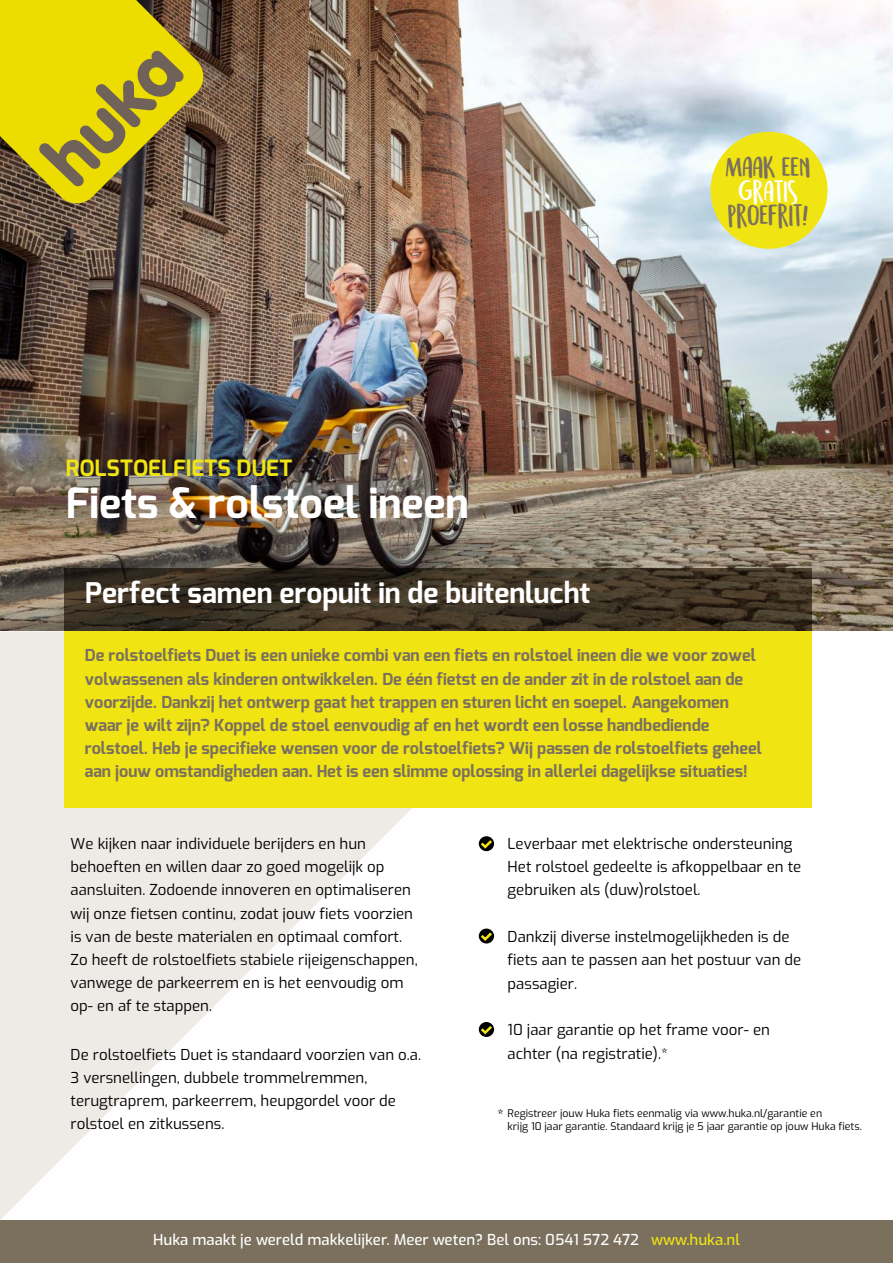
<style>
.page{position:relative;width:893px;height:1263px;background:#fff}
.page>*{position:absolute;margin:0;border:0;box-sizing:border-box;transform-origin:0 0}
.t1{font:700 42px "Exo";color:#fff}
.t2{font:700 28.5px "Exo";color:#fff}
.t3{font:23.7px "Semringah";color:#7b705d}
.t4{font:23.7px "Semringah";color:#fff}
.t5{font:700 22.5px "Exo";color:#f0e413}
.t6{font:700 16.5px/23.1px "Exo";color:#7b705d}
.t7{font:15px/23.1px "Exo";color:#000}
.t8{font:500 15px "Exo";color:#fff}
.t9{font:10.5px/12.6px "Exo";color:#000}
.s1{font-size:15px}
.s2{font-style:inherit}
.s3{color:#f0e413}
</style>
<div class="page">
<img style="left:0;top:0;width:893px;height:631px">
<svg style="left:0;top:631px;width:491px;height:589px"></svg>
<svg style="left:0;top:0;width:203px;height:203px;background:#baa91d"></svg>
<div style="left:0;top:1220px;width:893px;height:43px;background:#7b705d"></div>
<svg style="left:64px;top:568px;width:748px;height:63px;background:#3b3123"></svg>
<div style="left:64px;top:631px;width:748px;height:177px;background:#f0e413"></div>
<svg style="left:478px;top:837px;width:17px;height:13px"></svg>
<svg style="left:479px;top:928px;width:15px;height:15px"></svg>
<svg style="left:478px;top:930px;width:17px;height:13px"></svg>
<svg style="left:478px;top:1023px;width:17px;height:13px"></svg>
<div style="left:711px;top:132px;width:116px;height:117px;background:#f0e413;border-radius:50%"></div>
<h3 class="t5" style="left:66px;top:453px;width:228px">ROLSTOELFIETS DUET</h3>
<h1 class="t1" style="left:66px;top:476px;width:404px">Fiets &amp; rolstoel ineen</h1>
<h2 class="t2" style="left:85px;top:575px;width:507px">Perfect samen eropuit in de buitenlucht</h2>
<h3 class="t3" style="left:725px;top:155px;width:86px">MAAK EEN</h3>
<h3 class="t4" style="left:738px;top:179px;width:61px">GRATIS</h3>
<h3 class="t3" style="left:727px;top:204px;width:82px">PROEFRIT!</h3>
<p class="t6" style="left:85px;top:644px;width:678px">De rolstoelfiets Duet is een unieke combi van een fiets en rolstoel ineen die we voor zowel volwassenen als kinderen ontwikkelen. De één fietst en de ander zit in de rolstoel aan de voorzijde. Dankzij het ontwerp gaat het trappen en sturen licht en soepel. Aangekomen waar je wilt zijn? Koppel de stoel eenvoudig af en het wordt een losse handbediende rolstoel. Heb je specifieke wensen voor de rolstoelfiets? Wij passen de rolstoelfiets geheel aan jouw omstandigheden aan. Het is een slimme oplossing in allerlei dagelijkse situaties!</p>
<p class="t7" style="left:71px;top:831px;width:349px">We kijken naar individuele berijders en hun behoeften en willen daar zo goed mogelijk op aansluiten. Zodoende innoveren en optimaliseren wij onze fietsen continu, zodat jouw fiets voorzien is van de beste materialen en optimaal comfort.<br>Zo heeft de rolstoelfiets stabiele rijeigenschappen, vanwege de parkeerrem en is het eenvoudig om op- en af te stappen.</p>
<p class="t7" style="left:71px;top:1042px;width:352px">De rolstoelfiets Duet is standaard voorzien van o.a.<br>3 versnellingen, dubbele trommelremmen, terugtraprem, parkeerrem, heupgordel voor de rolstoel en zitkussens.</p>
<p class="t7" style="left:508px;top:831px;width:295px">Leverbaar met elektrische ondersteuning<br>Het rolstoel gedeelte is afkoppelbaar en te gebruiken als (duw)rolstoel.</p>
<p class="t7" style="left:508px;top:924px;width:295px">Dankzij diverse instelmogelijkheden is de fiets aan te passen aan het postuur van de passagier.</p>
<p class="t7" style="left:508px;top:1017px;width:264px">10 jaar garantie op het frame voor- en achter (na registratie).*</p>
<p class="t9" style="left:508px;top:1106px;width:356px;text-indent:-10px"><span class="s1">*</span> Registreer jouw Huka fiets eenmalig via www.huka.nl/garantie en<br>krijg 10 jaar <span class="s2">garantie</span>. Standaard krijg je 5 jaar garantie op jouw Huka fiets.</p>
<p class="t8" style="left:153px;top:1228px;width:588px">Huka maakt je wereld makkelijker. Meer weten? Bel ons: 0541 572 472 <span class="s3">www.huka.nl</span></p>
</div>
